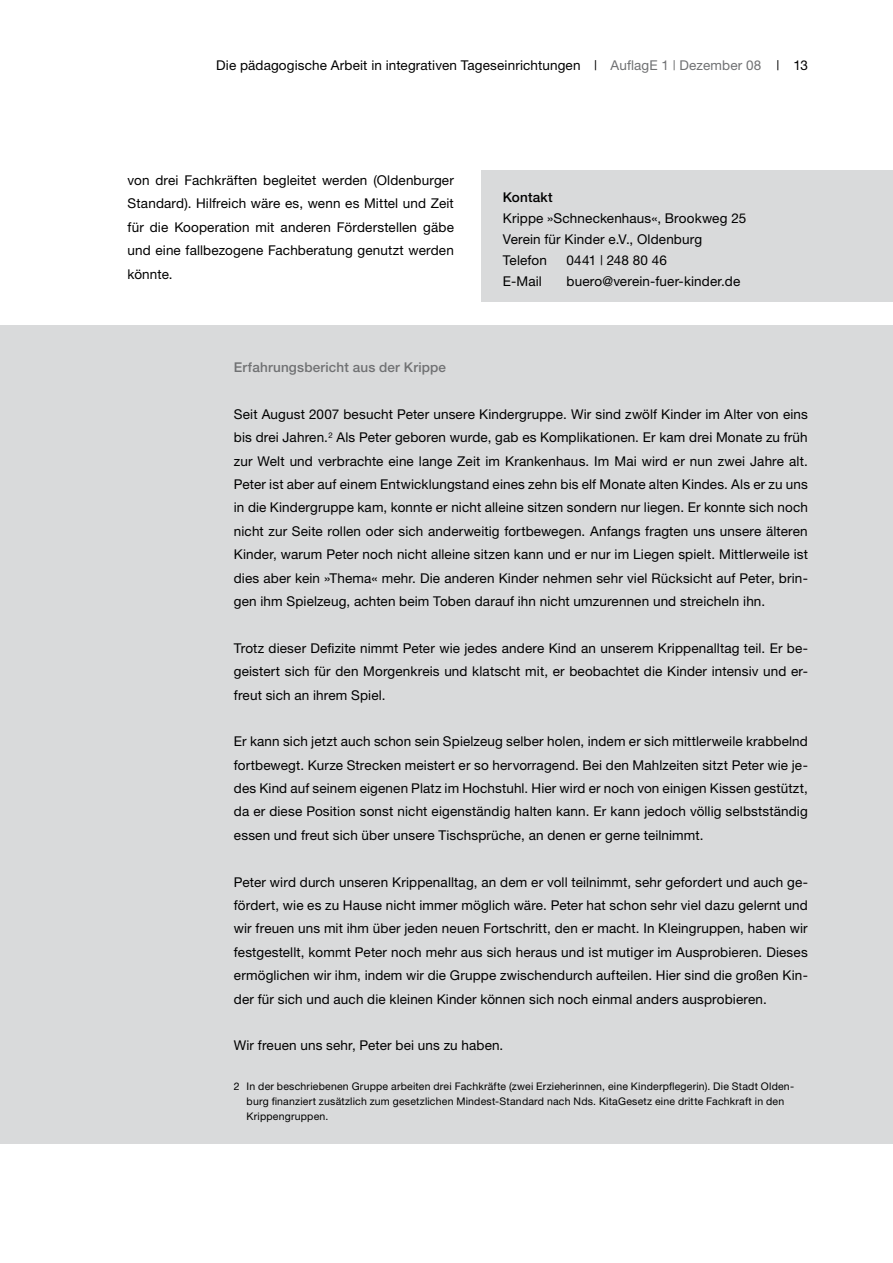
<style>
.page{position:relative;width:893px;height:1263px;background:#fff}
.page>*{position:absolute;margin:0;border:0;box-sizing:border-box;transform-origin:0 0}
.t1{font:13.5px/23.4px "Helvetica Neue";letter-spacing:.01em;color:#000;text-align:justify}
.t2{font:500 13.5px "Helvetica Neue";letter-spacing:.015em;color:#707173}
.t3{font:500 13.5px "Helvetica Neue";letter-spacing:.015em;color:#000}
.t4{font:10.5px/15px "Helvetica Neue";letter-spacing:.02em;color:#000}
.s1{color:#707173}
</style>
<div class="page">
<div style="left:0;top:325px;width:893px;height:819px;background:#d9dadb"></div>
<div style="left:482px;top:170px;width:411px;height:132px;background:#d9dadb"></div>
<p class="t1" style="left:216px;top:53px;width:593px">Die pädagogische Arbeit in integrativen Tageseinrichtungen | <span class="s1">AuflagE 1 | Dezember 08</span> | 13</p>
<p class="t1" style="left:128px;top:168px;width:328px">von drei Fachkräften begleitet werden (Oldenburger Standard). Hilfreich wäre es, wenn es Mittel und Zeit für die Kooperation mit anderen Förderstellen gäbe und eine fallbezogene Fachberatung genutzt werden könnte.</p>
<p class="t3" style="left:503px;top:189px;width:51px">Kontakt</p>
<p class="t1" style="left:503px;top:207px;width:245px;line-height:21px;text-align:left">Krippe »Schneckenhaus«, Brookweg 25<br>Verein für Kinder e.V., Oldenburg<br>Telefon</p>
<p class="t1" style="left:567px;top:248px;width:102px">0441 | 248 80 46</p>
<p class="t1" style="left:503px;top:269px;width:41px">E-Mail</p>
<p class="t1" style="left:567px;top:269px;width:175px">buero@verein-fuer-kinder.de</p>
<p class="t2" style="left:234px;top:359px;width:214px">Erfahrungsbericht aus der Krippe</p>
<p class="t1" style="left:234px;top:402px;width:576px">Seit August 2007 besucht Peter unsere Kindergruppe. Wir sind zwölf Kinder im Alter von eins bis drei Jahren.<sup>2</sup> Als Peter geboren wurde, gab es Komplikationen. Er kam drei Monate zu früh zur Welt und verbrachte eine lange Zeit im Krankenhaus. Im Mai wird er nun zwei Jahre alt.<br>Peter ist aber auf einem Entwicklungstand eines zehn bis elf Monate alten Kindes. Als er zu uns in die Kindergruppe kam, konnte er nicht alleine sitzen sondern nur liegen. Er konnte sich noch nicht zur Seite rollen oder sich anderweitig fortbewegen. Anfangs fragten uns unsere älteren Kinder, warum Peter noch nicht alleine sitzen kann und er nur im Liegen spielt. Mittlerweile ist dies aber kein »Thema« mehr. Die anderen Kinder nehmen sehr viel Rücksicht auf Peter, brin&shy;gen ihm Spielzeug, achten beim Toben darauf ihn nicht umzurennen und streicheln ihn.</p>
<p class="t1" style="left:234px;top:636px;width:576px">Trotz dieser Defizite nimmt Peter wie jedes andere Kind an unserem Krippenalltag teil. Er be&shy;geistert sich für den Morgenkreis und klatscht mit, er beobachtet die Kinder intensiv und er&shy;freut sich an ihrem Spiel.</p>
<p class="t1" style="left:234px;top:729px;width:576px">Er kann sich jetzt auch schon sein Spielzeug selber holen, indem er sich mittlerweile krabbelnd fortbewegt. Kurze Strecken meistert er so hervorragend. Bei den Mahlzeiten sitzt Peter wie je&shy;des Kind auf seinem eigenen Platz im Hochstuhl. Hier wird er noch von einigen Kissen gestützt, da er diese Position sonst nicht eigenständig halten kann. Er kann jedoch völlig selbstständig essen und freut sich über unsere Tischsprüche, an denen er gerne teilnimmt.</p>
<p class="t1" style="left:234px;top:870px;width:576px">Peter wird durch unseren Krippenalltag, an dem er voll teilnimmt, sehr gefordert und auch ge&shy;fördert, wie es zu Hause nicht immer möglich wäre. Peter hat schon sehr viel dazu gelernt und wir freuen uns mit ihm über jeden neuen Fortschritt, den er macht. In Kleingruppen, haben wir festgestellt, kommt Peter noch mehr aus sich heraus und ist mutiger im Ausprobieren. Dieses ermöglichen wir ihm, indem wir die Gruppe zwischendurch aufteilen. Hier sind die großen Kin&shy;der für sich und auch die kleinen Kinder können sich noch einmal anders ausprobieren.</p>
<p class="t1" style="left:234px;top:1033px;width:271px">Wir freuen uns sehr, Peter bei uns zu haben.</p>
<p class="t4" style="left:247px;top:1079px;width:549px;text-indent:-13px">2 In der beschriebenen Gruppe arbeiten drei Fachkräfte (zwei Erzieherinnen, eine Kinderpflegerin). Die Stadt Olden&shy;burg finanziert zusätzlich zum gesetzlichen Mindest-Standard nach Nds. KitaGesetz eine dritte Fachkraft in den<br>Krippengruppen.</p>
</div>
